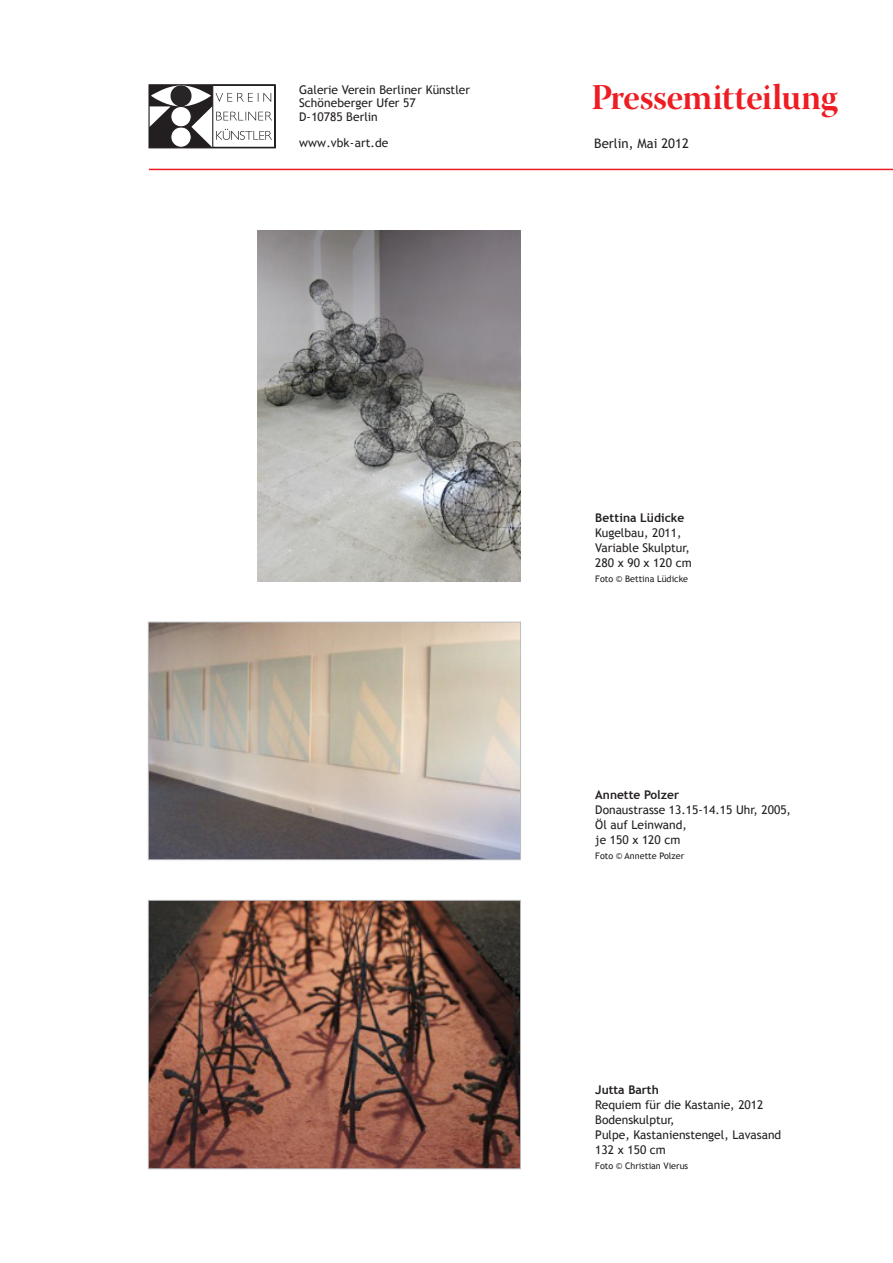
<style>
.page{position:relative;width:893px;height:1263px;background:#fff}
.page>*{position:absolute;margin:0;border:0;box-sizing:border-box;transform-origin:0 0}
.t1{font:36px "Warnock Pro Bold Disp";letter-spacing:-.01em;color:#ee1d23}
.t2{font:13.2px "Trebuchet MS";color:#231f20}
.Inhalt{font:12px/15px "Trebuchet MS";color:#231f20}
.Inhalt-2{font:9px "Trebuchet MS";color:#231f20}
.s1{font-weight:700}
</style>
<div class="page">
<img style="left:257px;top:230px;width:264px;height:352px">
<img style="left:150px;top:902px;width:369px;height:265px">
<div style="left:148px;top:900px;width:373px;height:269px;border:1px solid #bcbdc0"></div>
<img style="left:150px;top:624px;width:369px;height:234px">
<div style="left:148px;top:622px;width:373px;height:238px;border:1px solid #bcbdc0"></div>
<hr style="left:149px;top:169px;width:744px;height:1px;background:#ee1d23">
<svg style="left:149px;top:85px;width:126px;height:63px"></svg>
<p class="Inhalt" style="left:299px;top:83px;width:172px;line-height:13.6px">Galerie Verein Berliner Künstler<br>Schöneberger Ufer 57<br>D-10785 Berlin</p>
<p class="Inhalt" style="left:299px;top:136px;width:91px">www.vbk-art.de</p>
<p class="t1" style="left:591px;top:76px;width:248px">Pressemitteilung</p>
<p class="t2" style="left:594px;top:135px;width:96px">Berlin, Mai 2012</p>
<p class="Inhalt" style="left:595px;top:510px;width:98px"><span class="s1">Bettina Lüdicke<br></span>Kugelbau, 2011,<br>Variable Skulptur,<br>280 x 90 x 120 cm</p>
<p class="Inhalt-2" style="left:595px;top:574px;width:94px">Foto © Bettina Lüdicke</p>
<p class="Inhalt" style="left:595px;top:787px;width:197px"><span class="s1">Annette Polzer<br></span>Donaustrasse 13.15-14.15 Uhr, 2005,<br>Öl auf Leinwand,<br>je 150 x 120 cm</p>
<p class="Inhalt-2" style="left:595px;top:851px;width:90px">Foto © Annette Polzer</p>
<p class="Inhalt" style="left:595px;top:1082px;width:187px"><span class="s1">Jutta Barth<br></span>Requiem für die Kastanie, 2012<br>Bodenskulptur,<br>Pulpe, Kastanienstengel, Lavasand<br>132 x 150 cm</p>
<p class="Inhalt-2" style="left:595px;top:1160px;width:94px">Foto © Christian Vierus</p>
</div>
